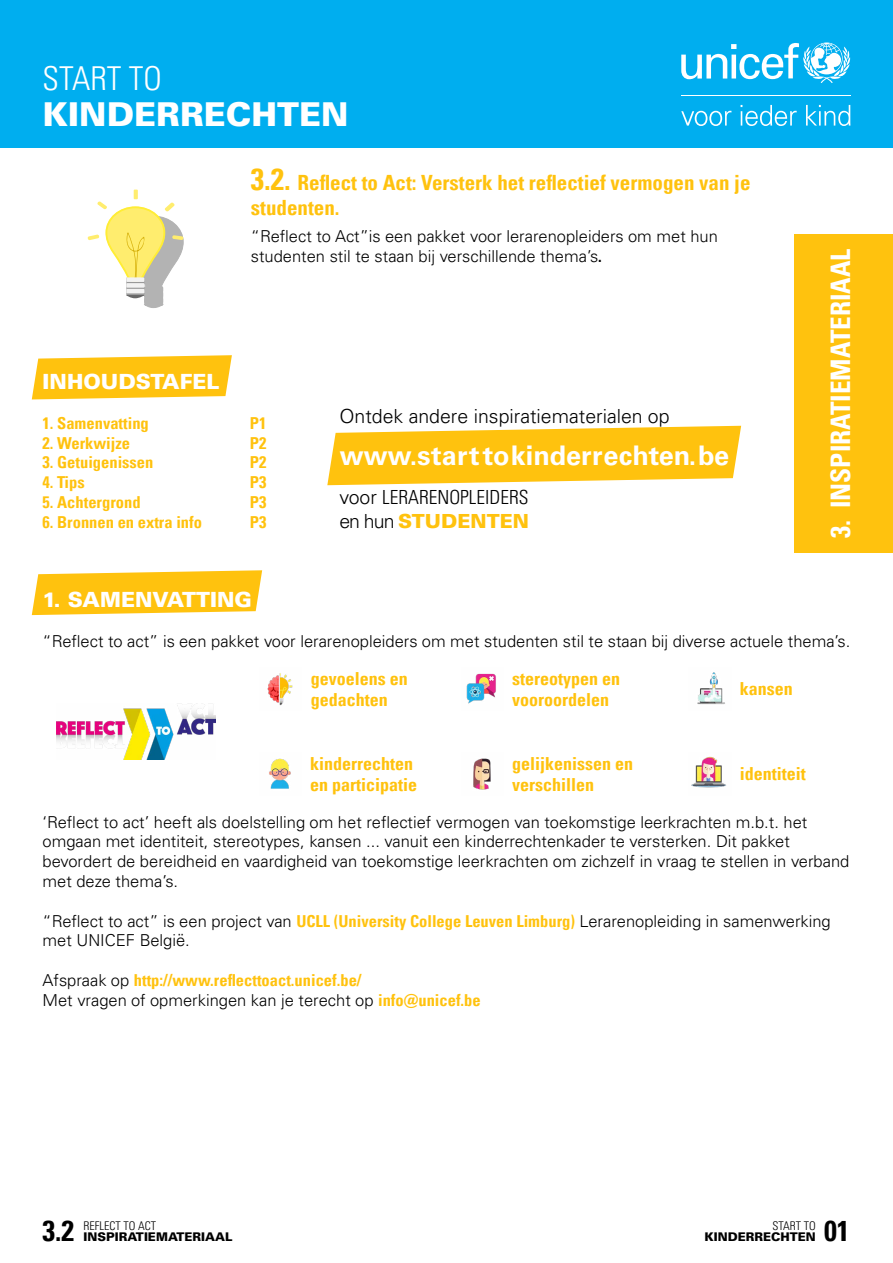
<style>
.page{position:relative;width:893px;height:1263px;background:#fff}
.page>*{position:absolute;margin:0;border:0;box-sizing:border-box;transform-origin:0 0}
.t1{font:900 33px "Univers LT Pro 75";color:#fff}
.t2{font:300 condensed 33px "Univers LT Pro";color:#fff}
.t3{font:700 condensed 28.5px "Univers LT Pro";color:#000}
.t4{font:700 27px "Univers LT Pro 65";color:#fff}
.t5{font:700 condensed 27px "Univers LT Pro";color:#fff}
.t6{font:700 condensed 21px/25.2px "Univers LT Pro";color:#ffc20e}
.t7{font:900 21px "Univers LT Pro 75";color:#fff}
.t8{font:300 19.5px "Univers LT Pro 45";color:#000}
.t9{font:300 condensed 19.5px "Univers LT Pro";color:#000}
.t10{font:900 19.5px "Univers LT Pro 75";color:#ffc20e}
.t11{font:700 condensed 18px/21.6px "Univers LT Pro";color:#ffc20e}
.t12{font:300 16.5px/19.8px "Univers LT Pro 45";color:#000}
.t13{font:700 condensed 16.5px/19.8px "Univers LT Pro";color:#ffc20e;text-align:justify}
.t14{font:900 12px "Univers LT Pro 75";color:#000}
.t15{font:300 condensed 12px "Univers LT Pro";color:#000}
.s1{font-size:30px}
.s2{font-family:"Univers LT Pro";font-weight:700;font-stretch:condensed}
.s3{font-family:"Univers LT Pro 45";font-stretch:normal}
.s4{font-family:"Univers LT Pro 45";font-weight:300;color:#000}
.s5{font-family:"Univers LT Pro";font-weight:700;font-stretch:condensed;color:#ffc20e}
.s6{font-family:"Univers LT Pro 45";font-weight:300;font-stretch:normal;color:#000}
</style>
<div class="page">
<div style="left:0;top:0;width:893px;height:147px;background:#00aeef"></div>
<svg style="left:681px;top:43px;width:169px;height:40px"></svg>
<svg style="left:681px;top:111px;width:50px;height:15px"></svg>
<svg style="left:741px;top:105px;width:56px;height:21px"></svg>
<svg style="left:806px;top:105px;width:44px;height:21px"></svg>
<hr style="left:681px;top:95px;width:169px;height:1px;background:#fff">
<svg style="left:32px;top:570px;width:230px;height:45px;background:#ffc92a"></svg>
<svg style="left:32px;top:355px;width:200px;height:44px;background:#ffc826"></svg>
<div style="left:145px;top:287px;width:18px;height:18px;border:1px solid #b3b3b3"></div>
<svg style="left:144px;top:304px;width:19px;height:4px"></svg>
<div style="left:145px;top:298px;width:18px;height:5px;background:#b3b3b3"></div>
<div style="left:145px;top:298px;width:18px;height:5px;border:1px solid #b3b3b3"></div>
<svg style="left:88px;top:190px;width:96px;height:108px"></svg>
<div style="left:794px;top:234px;width:99px;height:319px;background:#ffc20e"></div>
<svg style="left:327px;top:426px;width:414px;height:59px;background:#ffca2e"></svg>
<img style="left:267px;top:673px;width:26px;height:33px">
<img style="left:466px;top:673px;width:30px;height:31px">
<img style="left:697px;top:672px;width:28px;height:33px">
<img style="left:269px;top:758px;width:22px;height:31px">
<img style="left:473px;top:758px;width:18px;height:32px">
<img style="left:691px;top:756px;width:35px;height:32px">
<img style="left:56px;top:703px;width:159px;height:57px">
<h1 class="t2" style="left:43px;top:56px;width:121px">START TO</h1>
<h1 class="t1" style="left:43px;top:91px;width:308px">KINDERRECHTEN</h1>
<p class="t6" style="left:251px;top:170px;width:501px"><span class="s1">3.2.</span> Reflect to Act: Versterk het reflectief vermogen van je studenten.</p>
<p class="t12" style="left:251px;top:226px;width:469px">“Reflect to Act”is een pakket voor lerarenopleiders om met hun studenten stil te staan bij verschillende thema’s<span class="s2">.</span></p>
<p class="t7" style="left:43px;top:367px;width:178px">INHOUDSTAFEL</p>
<p class="t13" style="left:43px;top:413px;width:108px">1. Samenvatting</p>
<p class="t13" style="left:43px;top:432px;width:89px">2. Werkwijze</p>
<p class="t13" style="left:43px;top:452px;width:112px">3. Getuigenissen</p>
<p class="t13" style="left:43px;top:472px;width:44px">4. Tips</p>
<p class="t13" style="left:43px;top:492px;width:100px">5. Achtergrond</p>
<p class="t13" style="left:43px;top:512px;width:161px">6. Bronnen en extra info</p>
<p class="t13" style="left:250px;top:413px;width:18px">P1<br>P2<br>P2<br>P3<br>P3<br>P3</p>
<p class="t8" style="left:339px;top:404px;width:332px">Ontdek andere inspiratiematerialen op</p>
<h3 class="t4" style="left:340px;top:439px;width:391px">www.starttokinderrechten.be</h3>
<p class="t9" style="left:339px;top:484px;width:191px"><span class="s3">voor</span> LERARENOPLEIDERS</p>
<p class="t10" style="left:339px;top:507px;width:191px"><span class="s4">en hun</span> STUDENTEN</p>
<h3 class="t5" style="left:824px;top:538px;width:291px;rotate:-90deg">3. INSPIRATIEMATERIAAL</h3>
<p class="t7" style="left:43px;top:585px;width:211px">1. SAMENVATTING</p>
<p class="t12" style="left:43px;top:630px;width:809px">“Reflect to act” is een pakket voor lerarenopleiders om met studenten stil te staan bij diverse actuele thema’s.</p>
<p class="t11" style="left:311px;top:667px;width:98px">gevoelens en gedachten</p>
<p class="t11" style="left:310px;top:752px;width:109px">kinderrechten en participatie</p>
<p class="t11" style="left:512px;top:667px;width:109px">stereotypen en vooroordelen</p>
<p class="t11" style="left:512px;top:752px;width:122px">gelijkenissen en verschillen</p>
<p class="t11" style="left:740px;top:678px;width:54px">kansen</p>
<p class="t11" style="left:740px;top:763px;width:68px">identiteit</p>
<p class="t12" style="left:43px;top:811px;width:808px">‘Reflect to act’ heeft als doelstelling om het reflectief vermogen van toekomstige leerkrachten m.b.t. het omgaan met identiteit, stereotypes, kansen ... vanuit een kinderrechtenkader te versterken. Dit pakket bevordert de bereidheid en vaardigheid van toekomstige leerkrachten om zichzelf in vraag te stellen in verband met deze thema’s.</p>
<p class="t12" style="left:43px;top:910px;width:790px">“Reflect to act” is een project van <span class="s5">UCLL (University College Leuven Limburg)</span> Lerarenopleiding in samenwerking met UNICEF België.</p>
<p class="t13" style="left:43px;top:970px;width:321px"><span class="s6">Afspraak op</span> http://www.reflecttoact.unicef.be/</p>
<p class="t12" style="left:43px;top:989px;width:440px">Met vragen of opmerkingen kan je terecht op <span class="s5">info@unicef.be</span></p>
<h2 class="t3" style="left:43px;top:1213px;width:33px">3.2</h2>
<p class="t14" style="left:704px;top:1228px;width:113px">KINDERRECHTEN</p>
<p class="t15" style="left:83px;top:1217px;width:74px">REFLECT TO ACT</p>
<p class="t14" style="left:83px;top:1228px;width:151px">INSPIRATIEMATERIAAL</p>
<p class="t15" style="left:772px;top:1217px;width:45px">START TO</p>
<h2 class="t3" style="left:824px;top:1213px;width:27px">01</h2>
</div>
